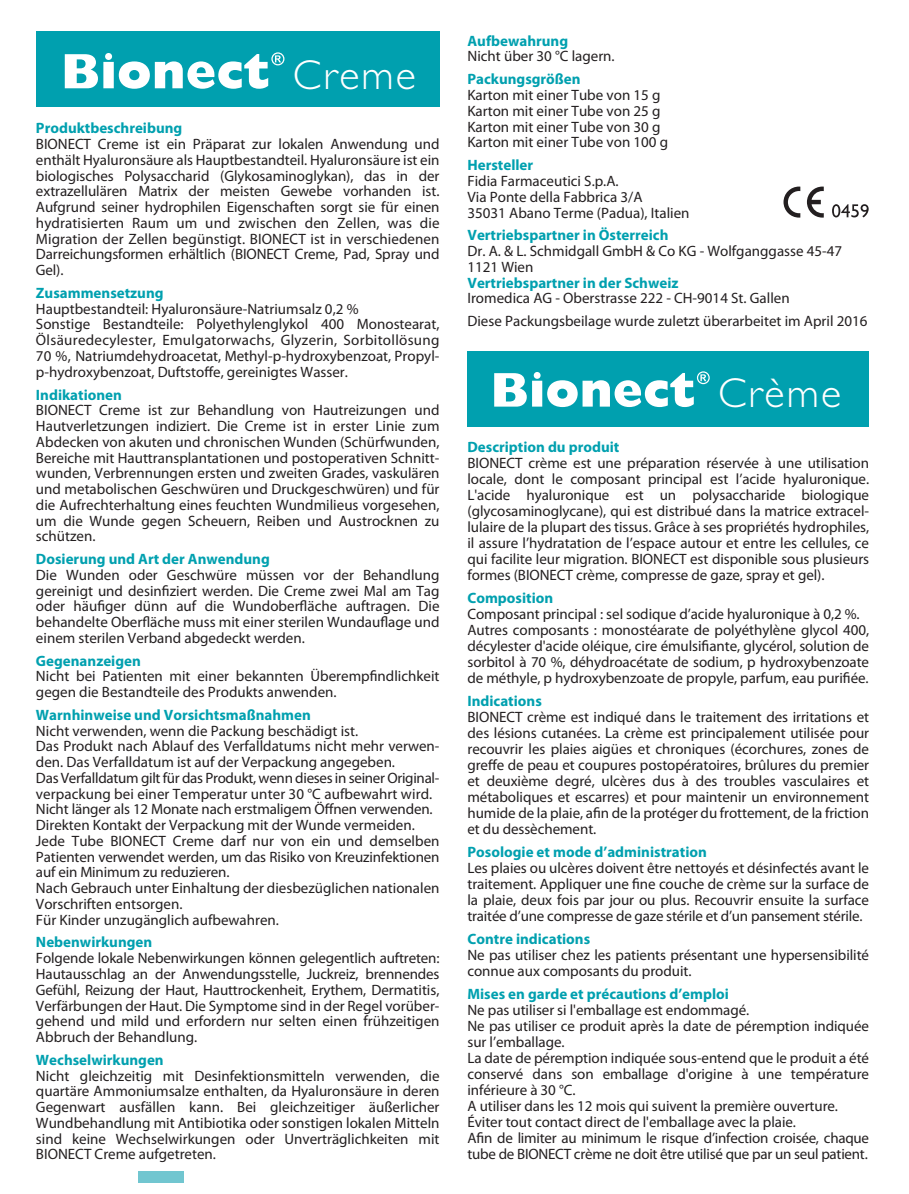
<style>
.page{position:relative;width:909px;height:1194px;background:#fff}
.page>*{position:absolute;margin:0;border:0;box-sizing:border-box;transform-origin:0 0}
.t1{font:300 41.8px "Gill Sans";letter-spacing:.05em;color:#fff}
.t2{font:15px/15.8px "Myriad Pro";color:#231f20}
.t3{font:700 15px "Myriad Pro";color:#00a0af}
</style>
<div class="page">
<div style="left:36px;top:31px;width:403px;height:75px;background:#00a0af"></div>
<svg style="left:783px;top:186px;width:17px;height:31px"></svg>
<svg style="left:807px;top:186px;width:17px;height:31px"></svg>
<svg style="left:832px;top:204px;width:36px;height:13px"></svg>
<div style="left:138px;top:1170px;width:45px;height:12px;background:#71c6d0"></div>
<svg style="left:65px;top:52px;width:219px;height:37px"></svg>
<div style="left:467px;top:351px;width:402px;height:76px;background:#00a0af"></div>
<svg style="left:494px;top:371px;width:216px;height:36px"></svg>
<h1 class="t1" style="left:293px;top:60px;width:125px">Creme</h1>
<p class="t3" style="left:36px;top:123px;width:148px">Produktbeschreibung</p>
<p class="t2" style="left:36px;top:138px;width:405px;text-align:justify">BIONECT Creme ist ein Präparat zur lokalen Anwendung und enthält Hyaluronsäure als Hauptbestandteil. Hyaluronsäure ist ein biologisches Polysaccharid (Glykosaminoglykan), das in der extrazellulären Matrix der meisten Gewebe vorhanden ist.<br>Aufgrund seiner hydrophilen Eigenschaften sorgt sie für einen hydratisierten Raum um und zwischen den Zellen, was die Migration der Zellen begünstigt. BIONECT ist in verschiedenen Darreichungsformen erhältlich (BIONECT Creme, Pad, Spray und Gel).</p>
<p class="t3" style="left:36px;top:287px;width:129px">Zusammensetzung</p>
<p class="t2" style="left:36px;top:302px;width:405px">Hauptbestandteil: Hyaluronsäure-Natriumsalz 0,2 %<br>Sonstige Bestandteile: Polyethylenglykol 400 Monostearat, Ölsäuredecylester, Emulgatorwachs, Glyzerin, Sorbitollösung 70 %, Natriumdehydroacetat, Methyl-p-hydroxybenzoat, Propyl&shy;p-hydroxybenzoat, Duftstoffe, gereinigtes Wasser.</p>
<p class="t3" style="left:36px;top:389px;width:87px">Indikationen</p>
<p class="t2" style="left:36px;top:404px;width:405px;text-align:justify">BIONECT Creme ist zur Behandlung von Hautreizungen und Hautverletzungen indiziert. Die Creme ist in erster Linie zum Abdecken von akuten und chronischen Wunden (Schürfwunden, Bereiche mit Hauttransplantationen und postoperativen Schnitt&shy;wunden, Verbrennungen ersten und zweiten Grades, vaskulären und metabolischen Geschwüren und Druckgeschwüren) und für die Aufrechterhaltung eines feuchten Wundmilieus vorgesehen, um die Wunde gegen Scheuern, Reiben und Austrocknen zu schützen.</p>
<p class="t3" style="left:36px;top:553px;width:235px">Dosierung und Art der Anwendung</p>
<p class="t2" style="left:36px;top:568px;width:405px;text-align:justify">Die Wunden oder Geschwüre müssen vor der Behandlung gereinigt und desinfiziert werden. Die Creme zwei Mal am Tag oder häufiger dünn auf die Wundoberfläche auftragen. Die behandelte Oberfläche muss mit einer sterilen Wundauflage und einem sterilen Verband abgedeckt werden.</p>
<p class="t3" style="left:36px;top:654px;width:106px">Gegenanzeigen</p>
<p class="t2" style="left:36px;top:669px;width:405px">Nicht bei Patienten mit einer bekannten Überempfindlichkeit gegen die Bestandteile des Produkts anwenden.</p>
<p class="t3" style="left:36px;top:709px;width:276px">Warnhinweise und Vorsichtsmaßnahmen</p>
<p class="t2" style="left:36px;top:724px;width:405px">Nicht verwenden, wenn die Packung beschädigt ist.<br>Das Produkt nach Ablauf des Verfalldatums nicht mehr verwen&shy;den. Das Verfalldatum ist auf der Verpackung angegeben.<br>Das Verfalldatum gilt für das Produkt, wenn dieses in seiner Original&shy;verpackung bei einer Temperatur unter 30 °C aufbewahrt wird.<br>Nicht länger als 12 Monate nach erstmaligem Öffnen verwenden.<br>Direkten Kontakt der Verpackung mit der Wunde vermeiden.<br>Jede Tube BIONECT Creme darf nur von ein und demselben Patienten verwendet werden, um das Risiko von Kreuzinfektionen auf ein Minimum zu reduzieren.<br>Nach Gebrauch unter Einhaltung der diesbezüglichen nationalen Vorschriften entsorgen.<br>Für Kinder unzugänglich aufbewahren.</p>
<p class="t3" style="left:36px;top:936px;width:118px">Nebenwirkungen</p>
<p class="t2" style="left:36px;top:951px;width:405px;text-align:justify">Folgende lokale Nebenwirkungen können gelegentlich auftreten:<br>Hautausschlag an der Anwendungsstelle, Juckreiz, brennendes Gefühl, Reizung der Haut, Hauttrockenheit, Erythem, Dermatitis, Verfärbungen der Haut. Die Symptome sind in der Regel vorüber&shy;gehend und mild und erfordern nur selten einen frühzeitigen Abbruch der Behandlung.</p>
<p class="t3" style="left:36px;top:1053px;width:129px">Wechselwirkungen</p>
<p class="t2" style="left:36px;top:1068px;width:405px;text-align:justify">Nicht gleichzeitig mit Desinfektionsmitteln verwenden, die quartäre Ammoniumsalze enthalten, da Hyaluronsäure in deren Gegenwart ausfällen kann. Bei gleichzeitiger äußerlicher Wundbehandlung mit Antibiotika oder sonstigen lokalen Mitteln sind keine Wechselwirkungen oder Unverträglichkeiten mit BIONECT Creme aufgetreten.</p>
<p class="t3" style="left:467px;top:35px;width:102px">Aufbewahrung</p>
<p class="t2" style="left:467px;top:50px;width:149px">Nicht über 30 °C lagern.</p>
<p class="t3" style="left:467px;top:73px;width:115px">Packungsgrößen</p>
<p class="t2" style="left:467px;top:89px;width:202px">Karton mit einer Tube von 15 g<br>Karton mit einer Tube von 25 g<br>Karton mit einer Tube von 30 g<br>Karton mit einer Tube von 100 g</p>
<p class="t3" style="left:467px;top:160px;width:67px">Hersteller</p>
<p class="t2" style="left:467px;top:175px;width:224px">Fidia Farmaceutici S.p.A.<br>Via Ponte della Fabbrica 3/A<br>35031 Abano Terme (Padua), Italien</p>
<p class="t3" style="left:467px;top:230px;width:203px">Vertriebspartner in Österreich</p>
<p class="t2" style="left:467px;top:245px;width:376px">Dr. A. &amp; L. Schmidgall GmbH &amp; Co KG - Wolfganggasse 45-47<br>1121 Wien</p>
<p class="t3" style="left:467px;top:277px;width:213px">Vertriebspartner in der Schweiz</p>
<p class="t2" style="left:467px;top:288px;width:401px;line-height:22.8px">Iromedica AG - Oberstrasse 222 - CH-9014 St. Gallen<br>Diese Packungsbeilage wurde zuletzt überarbeitet im April 2016</p>
<h1 class="t1" style="left:718px;top:378px;width:125px">Crème</h1>
<p class="t3" style="left:467px;top:441px;width:153px">Description du produit</p>
<p class="t2" style="left:467px;top:457px;width:403px;text-align:justify">BIONECT crème est une préparation réservée à une utilisation locale, dont le composant principal est l’acide hyaluronique.<br>L'acide hyaluronique est un polysaccharide biologique (glycosaminoglycane), qui est distribué dans la matrice extracel&shy;lulaire de la plupart des tissus. Grâce à ses propriétés hydrophiles, il assure l’hydratation de l’espace autour et entre les cellules, ce qui facilite leur migration. BIONECT est disponible sous plusieurs formes (BIONECT crème, compresse de gaze, spray et gel).</p>
<p class="t3" style="left:467px;top:592px;width:87px">Composition</p>
<p class="t2" style="left:467px;top:607px;width:403px">Composant principal : sel sodique d’acide hyaluronique à 0,2 %.<br>Autres composants : monostéarate de polyéthylène glycol 400, décylester d'acide oléique, cire émulsifiante, glycérol, solution de sorbitol à 70 %, déhydroacétate de sodium, p hydroxybenzoate de méthyle, p hydroxybenzoate de propyle, parfum, eau purifiée.</p>
<p class="t3" style="left:467px;top:695px;width:76px">Indications</p>
<p class="t2" style="left:467px;top:710px;width:403px;text-align:justify">BIONECT crème est indiqué dans le traitement des irritations et des lésions cutanées. La crème est principalement utilisée pour recouvrir les plaies aigües et chroniques (écorchures, zones de greffe de peau et coupures postopératoires, brûlures du premier et deuxième degré, ulcères dus à des troubles vasculaires et métaboliques et escarres) et pour maintenir un environnement humide de la plaie, afin de la protéger du frottement, de la friction et du dessèchement.</p>
<p class="t3" style="left:467px;top:846px;width:241px">Posologie et mode d’administration</p>
<p class="t2" style="left:467px;top:861px;width:403px;text-align:justify">Les plaies ou ulcères doivent être nettoyés et désinfectés avant le traitement. Appliquer une fine couche de crème sur la surface de la plaie, deux fois par jour ou plus. Recouvrir ensuite la surface traitée d’une compresse de gaze stérile et d’un pansement stérile.</p>
<p class="t3" style="left:467px;top:933px;width:124px">Contre indications</p>
<p class="t2" style="left:467px;top:948px;width:403px">Ne pas utiliser chez les patients présentant une hypersensibilité connue aux composants du produit.</p>
<p class="t3" style="left:467px;top:988px;width:263px">Mises en garde et précautions d’emploi</p>
<p class="t2" style="left:467px;top:1003px;width:403px">Ne pas utiliser si l'emballage est endommagé.<br>Ne pas utiliser ce produit après la date de péremption indiquée sur l’emballage.<br>La date de péremption indiquée sous-entend que le produit a été conservé dans son emballage d'origine à une température inférieure à 30 °C.<br>A utiliser dans les 12 mois qui suivent la première ouverture.<br>Éviter tout contact direct de l'emballage avec la plaie.<br>Afin de limiter au minimum le risque d’infection croisée, chaque tube de BIONECT crème ne doit être utilisé que par un seul patient.</p>
</div>
